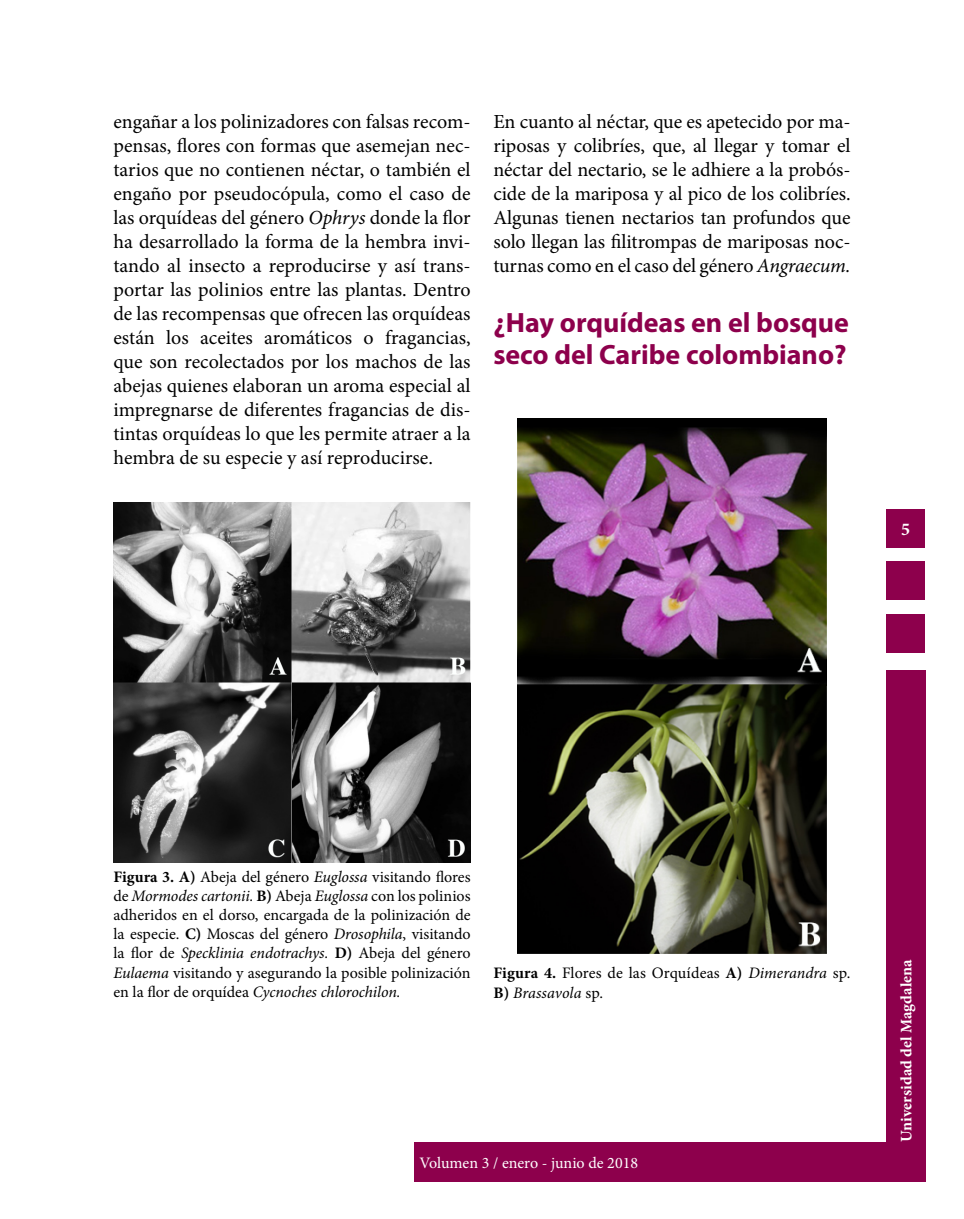
<style>
.page{position:relative;width:964px;height:1219px;background:#fff}
.page>*{position:absolute;margin:0;border:0;box-sizing:border-box;transform-origin:0 0}
.Sub_Titulos{font:700 28px/32px "Myriad Pro";color:#8d004c}
.Cuerpo_de_Texto{font:20px/24px "Minion Pro";letter-spacing:-.005em;color:#000;text-align:justify}
.t1{font:700 18px "Minion Pro";color:#fff}
.Figuras{font:16px/19.2px "Minion Pro";color:#000;text-align:justify}
.t2{font:16px "Minion Pro";color:#fff}
.t3{font:700 16px "Minion Pro";color:#fff}
.s1{font-style:italic}
.s2{font-weight:700}
</style>
<div class="page">
<div style="left:886px;top:670px;width:40px;height:511px;background:#8d004c"></div>
<div style="left:414px;top:1142px;width:512px;height:39px;background:#8d004c"></div>
<div style="left:886px;top:614px;width:39px;height:39px;background:#8d004c"></div>
<div style="left:886px;top:562px;width:39px;height:38px;background:#8d004c"></div>
<div style="left:886px;top:509px;width:39px;height:38px;background:#8d004c"></div>
<img style="left:113px;top:502px;width:357px;height:360px">
<img style="left:518px;top:418px;width:308px;height:535px">
<p class="Cuerpo_de_Texto" style="left:113px;top:110px;width:359px">engañar a los polinizadores con falsas recom&shy;pensas, flores con formas que asemejan nec&shy;tarios que no contienen néctar, o también el engaño por pseudocópula, como el caso de las orquídeas del género <span class="s1">Ophrys</span> donde la flor ha desarrollado la forma de la hembra invi&shy;tando al insecto a reproducirse y así trans&shy;portar las polinios entre las plantas. Dentro de las recompensas que ofrecen las orquídeas están los aceites aromáticos o fragancias, que son recolectados por los machos de las abejas quienes elaboran un aroma especial al impregnarse de diferentes fragancias de dis&shy;tintas orquídeas lo que les permite atraer a la hembra de su especie y así reproducirse.</p>
<p class="Cuerpo_de_Texto" style="left:493px;top:110px;width:359px">En cuanto al néctar, que es apetecido por ma&shy;riposas y colibríes, que, al llegar y tomar el néctar del nectario, se le adhiere a la probós&shy;cide de la mariposa y al pico de los colibríes.<br>Algunas tienen nectarios tan profundos que solo llegan las filitrompas de mariposas noc&shy;turnas como en el caso del género <span class="s1">Angraecum.</span></p>
<p class="Sub_Titulos" style="left:493px;top:306px;width:357px">¿Hay orquídeas en el bosque seco del Caribe colombiano?</p>
<p class="t1" style="left:901px;top:516px;width:10px">5</p>
<p class="Figuras" style="left:113px;top:867px;width:359px"><span class="s2">Figura 3. A)</span> Abeja del género <span class="s1">Euglossa</span> visitando flores de <span class="s1">Mormodes cartonii.</span> <span class="s2">B)</span> Abeja <span class="s1">Euglossa</span> con los polinios adheridos en el dorso, encargada de la polinización de la especie. <span class="s2">C)</span> Moscas del género <span class="s1">Drosophila</span>, visitando la flor de <span class="s1">Specklinia endotrachys.</span> <span class="s2">D)</span> Abeja del género <span class="s1">Eulaema</span> visitando y asegurando la posible polinización en la flor de orquídea <span class="s1">Cycnoches chlorochilon.</span></p>
<p class="Figuras" style="left:493px;top:964px;width:359px"><span class="s2">Figura 4.</span> Flores de las Orquídeas <span class="s2">A)</span> <span class="s1">Dimerandra</span> sp.<br><span class="s2">B)</span> <span class="s1">Brassavola</span> sp.</p>
<p class="t2" style="left:419px;top:1152px;width:220px">Volumen 3 / enero - junio de 2018</p>
<p class="t3" style="left:895px;top:1142px;width:184px;rotate:-90deg">Universidad del Magdalena</p>
</div>
